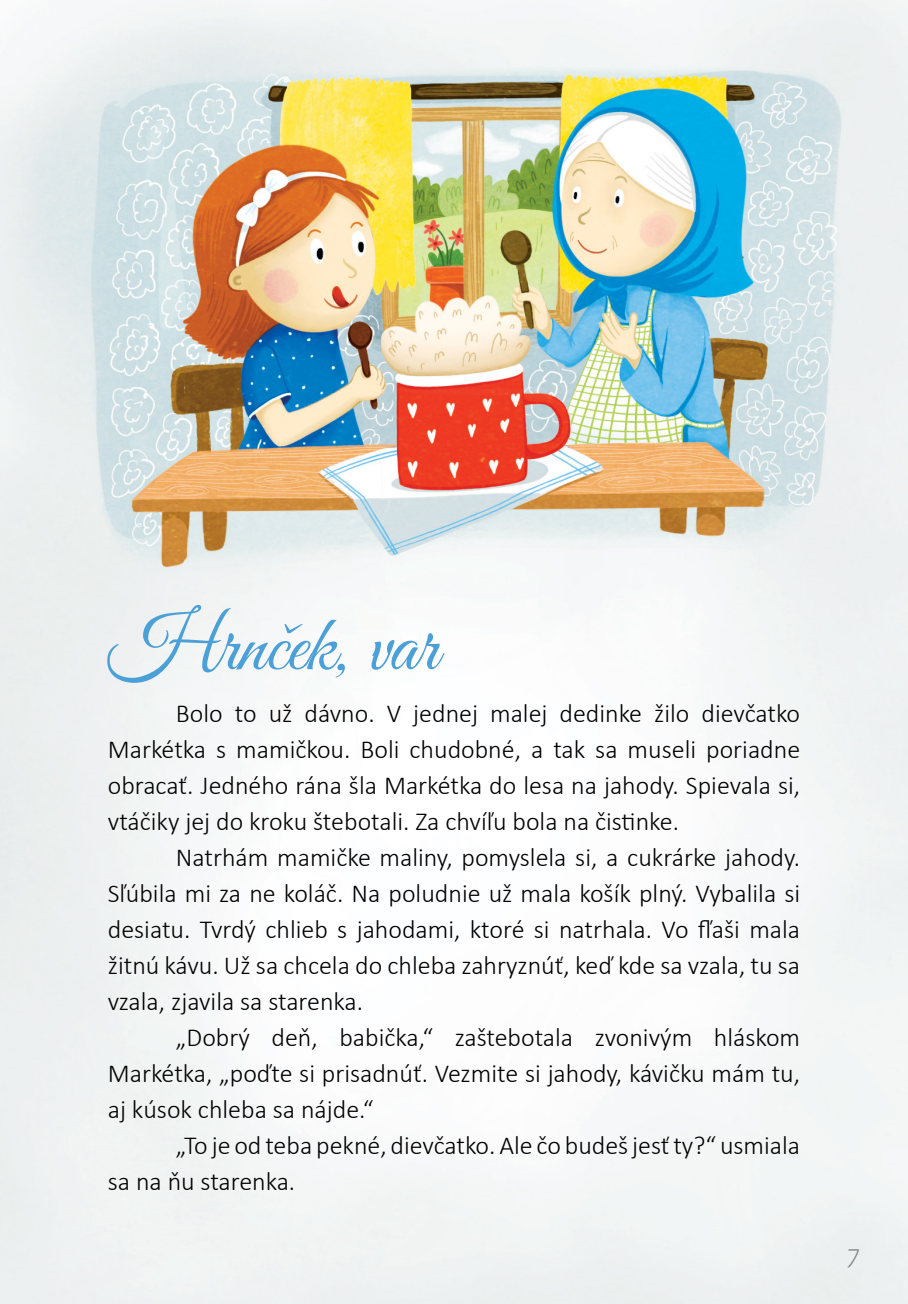
<style>
.page{position:relative;width:908px;height:1304px;background:#fff}
.page>*{position:absolute;margin:0;border:0;box-sizing:border-box;transform-origin:0 0}
.t1{font:80px "Great Vibes";color:#4ca0d8}
.t2{font:italic 300 30px "Cronos Pro";color:#808285}
.body___INDENT{font:300 26px/36px "Calibri";color:#000;text-align:justify}
</style>
<div class="page">
<img style="left:0;top:0;width:907px;height:1304px">
<hr style="left:0;top:15px;width:2px;height:835px;background:#ecf0f1">
<p class="t1" style="left:108px;top:601px;width:332px">Hrnček, var</p>
<p class="body___INDENT" style="left:108px;top:695px;width:693px;text-indent:68px">Bolo to už dávno. V jednej malej dedinke žilo dievčatko Markétka s mamičkou. Boli chudobné, a tak sa museli poriadne obracať. Jedného rána šla Markétka do lesa na jahody. Spievala si, vtáčiky jej do kroku štebotali. Za chvíľu bola na čistinke.</p>
<p class="body___INDENT" style="left:108px;top:839px;width:693px;text-indent:68px">Natrhám mamičke maliny, pomyslela si, a cukrárke jahody.<br>Sľúbila mi za ne koláč. Na poludnie už mala košík plný. Vybalila si desiatu. Tvrdý chlieb s jahodami, ktoré si natrhala. Vo fľaši mala žitnú kávu. Už sa chcela do chleba zahryznúť, keď kde sa vzala, tu sa vzala, zjavila sa starenka.</p>
<p class="body___INDENT" style="left:108px;top:1019px;width:693px;text-indent:68px">„Dobrý deň, babička,“ zaštebotala zvonivým hláskom Markétka, „poďte si prisadnúť. Vezmite si jahody, kávičku mám tu, aj kúsok chleba sa nájde.“</p>
<p class="body___INDENT" style="left:108px;top:1127px;width:693px;text-indent:68px">„To je od teba pekné, dievčatko. Ale čo budeš jesť ty?“ usmiala sa na ňu starenka.</p>
<p class="t2" style="left:846px;top:1241px;width:14px">7</p>
</div>
